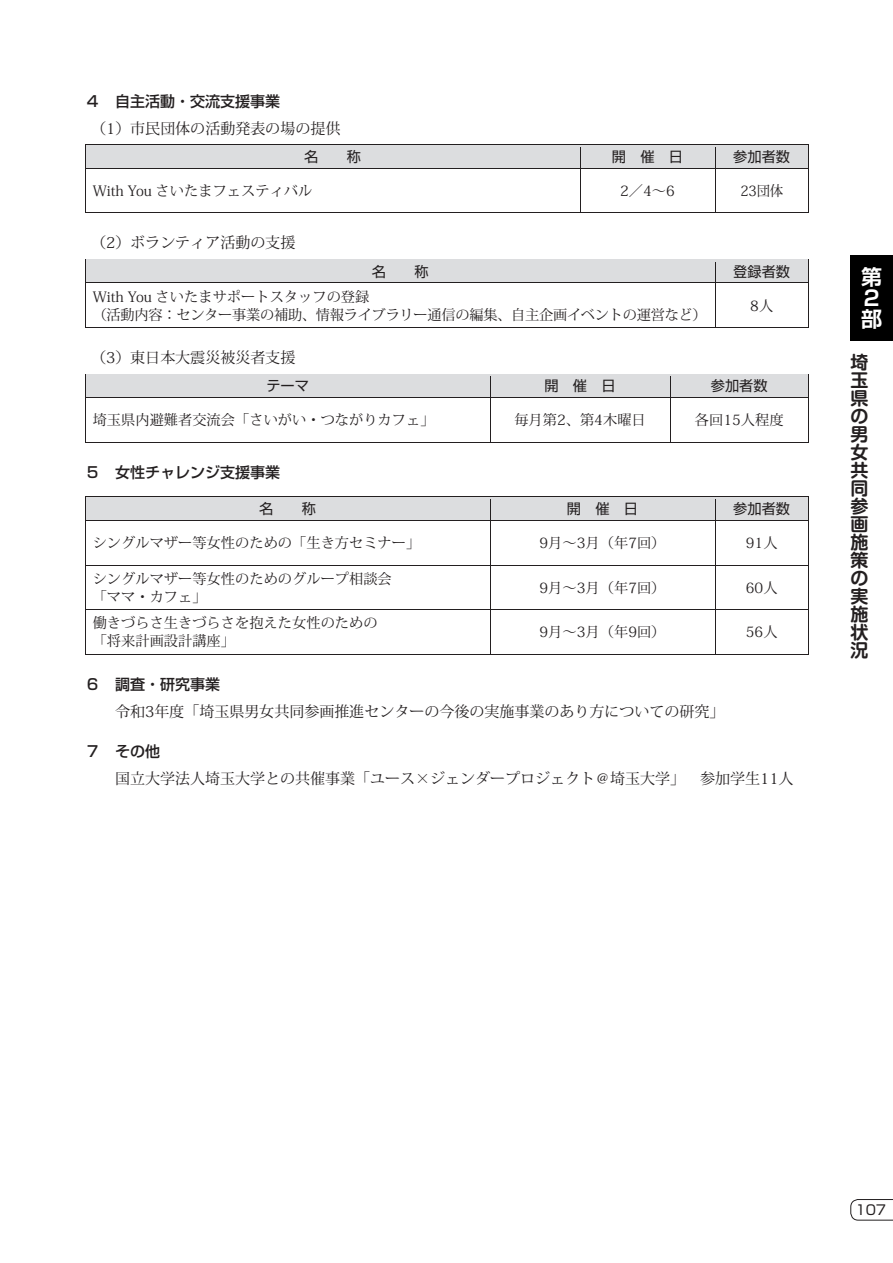
<style>
.page{position:relative;width:893px;height:1263px;background:#fff}
.page>*{position:absolute;margin:0;border:0;box-sizing:border-box;transform-origin:0 0}
.t1{font:700 21px/21px "Shin Go Pro De";color:#fff}
.t2{font:700 18px/18px "Shin M Go Pro De";color:#231f20;text-align:justify}
.t3{font:15px "Koz Min Pro";color:#231f20}
.t4{font:500 15px "Shin Go Pro";color:#231f20}
.t5{font:14.25px/18px "Koz Min Pro";color:#231f20}
.t6{font:14.25px/18px "Koz Min Pro";letter-spacing:-.02em;color:#231f20}
.t7{font:14.25px "Shin Go Pro";color:#231f20}
.t8{font:14.25px "Koz Min Pro";color:#231f20;scale:.94 1}
.t9{font:13.5px "Shin Go Pro";color:#231f20}
</style>
<div class="page">
<svg style="left:850px;top:1199px;width:43px;height:21px"></svg>
<div style="left:850px;top:255px;width:43px;height:85px;background:#000"></div>
<div style="left:86px;top:145px;width:494px;height:23px;background:#dcdddf"></div>
<div style="left:580px;top:145px;width:135px;height:23px;background:#dcdddf"></div>
<div style="left:715px;top:145px;width:93px;height:23px;background:#dcdddf"></div>
<hr style="left:85px;top:144px;width:495px;height:1px;background:#231f20">
<hr style="left:580px;top:144px;width:135px;height:1px;background:#231f20">
<hr style="left:715px;top:144px;width:93px;height:1px;background:#231f20">
<svg style="left:85px;top:145px;width:1px;height:26px"></svg>
<hr style="left:86px;top:168px;width:494px;height:1px;background:#231f20">
<svg style="left:580px;top:147px;width:1px;height:24px"></svg>
<hr style="left:580px;top:168px;width:135px;height:1px;background:#231f20">
<svg style="left:715px;top:147px;width:1px;height:24px"></svg>
<hr style="left:715px;top:168px;width:93px;height:1px;background:#231f20">
<svg style="left:808px;top:144px;width:1px;height:27px"></svg>
<hr style="left:85px;top:171px;width:1px;height:42px;background:#231f20">
<hr style="left:85px;top:212px;width:495px;height:1px;background:#231f20">
<hr style="left:580px;top:171px;width:1px;height:42px;background:#231f20">
<hr style="left:580px;top:212px;width:135px;height:1px;background:#231f20">
<hr style="left:715px;top:171px;width:1px;height:42px;background:#231f20">
<hr style="left:715px;top:212px;width:93px;height:1px;background:#231f20">
<hr style="left:808px;top:171px;width:1px;height:42px;background:#231f20">
<div style="left:86px;top:260px;width:629px;height:23px;background:#dcdddf"></div>
<div style="left:715px;top:260px;width:93px;height:23px;background:#dcdddf"></div>
<hr style="left:85px;top:259px;width:630px;height:1px;background:#231f20">
<hr style="left:715px;top:259px;width:93px;height:1px;background:#231f20">
<svg style="left:85px;top:260px;width:1px;height:25px"></svg>
<hr style="left:86px;top:283px;width:629px;height:1px;background:#231f20">
<svg style="left:715px;top:259px;width:1px;height:26px"></svg>
<hr style="left:715px;top:283px;width:93px;height:1px;background:#231f20">
<svg style="left:808px;top:259px;width:1px;height:26px"></svg>
<hr style="left:85px;top:285px;width:1px;height:43px;background:#231f20">
<hr style="left:85px;top:327px;width:630px;height:1px;background:#231f20">
<hr style="left:715px;top:285px;width:1px;height:43px;background:#231f20">
<hr style="left:715px;top:327px;width:93px;height:1px;background:#231f20">
<hr style="left:808px;top:285px;width:1px;height:43px;background:#231f20">
<div style="left:90px;top:377px;width:396px;height:18px;background:#dcdddf"></div>
<div style="left:490px;top:375px;width:180px;height:22px;background:#dcdddf"></div>
<div style="left:670px;top:375px;width:138px;height:22px;background:#dcdddf"></div>
<hr style="left:86px;top:374px;width:404px;height:3px;background:#dcdddf">
<hr style="left:490px;top:374px;width:180px;height:3px;background:#dcdddf">
<hr style="left:670px;top:374px;width:138px;height:3px;background:#dcdddf">
<hr style="left:85px;top:395px;width:405px;height:2px;background:#dcdddf">
<svg style="left:85px;top:374px;width:1px;height:26px"></svg>
<hr style="left:86px;top:397px;width:404px;height:1px;background:#231f20">
<svg style="left:490px;top:376px;width:1px;height:24px"></svg>
<hr style="left:490px;top:397px;width:180px;height:1px;background:#231f20">
<svg style="left:670px;top:376px;width:1px;height:24px"></svg>
<hr style="left:670px;top:397px;width:138px;height:1px;background:#231f20">
<svg style="left:808px;top:374px;width:1px;height:26px"></svg>
<hr style="left:85px;top:400px;width:1px;height:43px;background:#231f20">
<hr style="left:85px;top:442px;width:405px;height:1px;background:#231f20">
<hr style="left:490px;top:400px;width:1px;height:43px;background:#231f20">
<hr style="left:490px;top:442px;width:180px;height:1px;background:#231f20">
<hr style="left:670px;top:400px;width:1px;height:43px;background:#231f20">
<hr style="left:670px;top:442px;width:138px;height:1px;background:#231f20">
<hr style="left:808px;top:400px;width:1px;height:43px;background:#231f20">
<div style="left:86px;top:497px;width:404px;height:23px;background:#dcdddf"></div>
<div style="left:490px;top:497px;width:225px;height:23px;background:#dcdddf"></div>
<div style="left:715px;top:497px;width:93px;height:23px;background:#dcdddf"></div>
<svg style="left:85px;top:497px;width:1px;height:26px"></svg>
<hr style="left:86px;top:520px;width:404px;height:1px;background:#231f20">
<svg style="left:490px;top:499px;width:1px;height:24px"></svg>
<hr style="left:490px;top:520px;width:225px;height:1px;background:#231f20">
<svg style="left:715px;top:499px;width:1px;height:24px"></svg>
<hr style="left:715px;top:520px;width:93px;height:1px;background:#231f20">
<svg style="left:808px;top:497px;width:1px;height:26px"></svg>
<hr style="left:85px;top:523px;width:1px;height:42px;background:#231f20">
<hr style="left:490px;top:523px;width:1px;height:42px;background:#231f20">
<hr style="left:715px;top:523px;width:1px;height:42px;background:#231f20">
<hr style="left:808px;top:523px;width:1px;height:42px;background:#231f20">
<hr style="left:86px;top:565px;width:404px;height:1px;background:#231f20">
<hr style="left:490px;top:565px;width:225px;height:1px;background:#231f20">
<hr style="left:715px;top:565px;width:93px;height:1px;background:#231f20">
<hr style="left:85px;top:567px;width:1px;height:42px;background:#231f20">
<hr style="left:490px;top:567px;width:1px;height:42px;background:#231f20">
<hr style="left:715px;top:567px;width:1px;height:42px;background:#231f20">
<hr style="left:808px;top:567px;width:1px;height:42px;background:#231f20">
<hr style="left:86px;top:609px;width:404px;height:1px;background:#231f20">
<hr style="left:490px;top:609px;width:225px;height:1px;background:#231f20">
<hr style="left:715px;top:609px;width:93px;height:1px;background:#231f20">
<hr style="left:85px;top:612px;width:1px;height:43px;background:#231f20">
<hr style="left:85px;top:654px;width:405px;height:1px;background:#231f20">
<hr style="left:490px;top:612px;width:1px;height:43px;background:#231f20">
<hr style="left:490px;top:654px;width:225px;height:1px;background:#231f20">
<hr style="left:715px;top:612px;width:1px;height:43px;background:#231f20">
<hr style="left:715px;top:654px;width:93px;height:1px;background:#231f20">
<hr style="left:808px;top:612px;width:1px;height:43px;background:#231f20">
<p class="t4" style="left:85px;top:89px;width:197px">４ 自主活動・交流支援事業</p>
<p class="t3" style="left:91px;top:118px;width:251px">（1）市民団体の活動発表の場の提供</p>
<p class="t7" style="left:304px;top:145px;width:16px">名</p>
<p class="t7" style="left:347px;top:145px;width:16px">称</p>
<p class="t7" style="left:612px;top:145px;width:73px">開 催 日</p>
<p class="t7" style="left:733px;top:145px;width:58px">参加者数</p>
<p class="t5" style="left:93px;top:181px;width:221px">With You さいたまフェスティバル</p>
<p class="t5" style="left:620px;top:181px;width:56px">2／4～6</p>
<p class="t8" style="left:740px;top:181px;width:47px">23団体</p>
<p class="t3" style="left:91px;top:232px;width:206px">（2）ボランティア活動の支援</p>
<p class="t7" style="left:372px;top:259px;width:16px">名</p>
<p class="t7" style="left:414px;top:259px;width:16px">称</p>
<p class="t7" style="left:733px;top:259px;width:58px">登録者数</p>
<p class="t6" style="left:93px;top:287px;width:616px">With You さいたまサポートスタッフの登録<br>（活動内容：センター事業の補助、情報ライブラリー通信の編集、自主企画イベントの運営など）</p>
<p class="t5" style="left:750px;top:296px;width:24px">8人</p>
<p class="t3" style="left:91px;top:347px;width:206px">（3）東日本大震災被災者支援</p>
<p class="t7" style="left:266px;top:374px;width:44px">テーマ</p>
<p class="t7" style="left:544px;top:374px;width:73px">開催日</p>
<p class="t7" style="left:711px;top:374px;width:58px">参加者数</p>
<p class="t5" style="left:93px;top:411px;width:343px">埼玉県内避難者交流会「さいがい・つながりカフェ」</p>
<p class="t5" style="left:514px;top:411px;width:133px">毎月第2、第4木曜日</p>
<p class="t5" style="left:695px;top:411px;width:90px">各回15人程度</p>
<p class="t4" style="left:85px;top:460px;width:197px">５ 女性チャレンジ支援事業</p>
<p class="t7" style="left:259px;top:497px;width:16px">名</p>
<p class="t7" style="left:302px;top:497px;width:16px">称</p>
<p class="t7" style="left:567px;top:497px;width:73px">開催日</p>
<p class="t7" style="left:733px;top:497px;width:58px">参加者数</p>
<p class="t5" style="left:93px;top:533px;width:329px">シングルマザー等女性のための「生き方セミナー」</p>
<p class="t5" style="left:540px;top:533px;width:127px">9月～3月（年7回）</p>
<p class="t5" style="left:746px;top:533px;width:33px">91人</p>
<p class="t5" style="left:93px;top:569px;width:301px">シングルマザー等女性のためのグループ相談会「ママ・カフェ」</p>
<p class="t5" style="left:540px;top:578px;width:127px">9月～3月（年7回）</p>
<p class="t5" style="left:746px;top:578px;width:33px">60人</p>
<p class="t5" style="left:93px;top:614px;width:286px">働きづらさ生きづらさを抱えた女性のための「将来計画設計講座」</p>
<p class="t5" style="left:540px;top:623px;width:127px">9月～3月（年9回）</p>
<p class="t5" style="left:746px;top:623px;width:33px">56人</p>
<p class="t4" style="left:85px;top:672px;width:137px">６ 調査・研究事業</p>
<p class="t3" style="left:115px;top:701px;width:611px">令和3年度「埼玉県男女共同参画推進センターの今後の実施事業のあり方についての研究」</p>
<p class="t4" style="left:85px;top:739px;width:77px">７ その他</p>
<p class="t3" style="left:115px;top:768px;width:680px">国立大学法人埼玉大学との共催事業「ユース×ジェンダープロジェクト＠埼玉大学」 参加学生11人</p>
<h1 class="t1" style="left:861px;top:264px;width:22px">第<br>２部</h1>
<p class="t2" style="left:850px;top:351px;width:19px">埼玉県の男女共同参画施策の実施状況</p>
<p class="t9" style="left:855px;top:1199px;width:32px">107</p>
</div>
